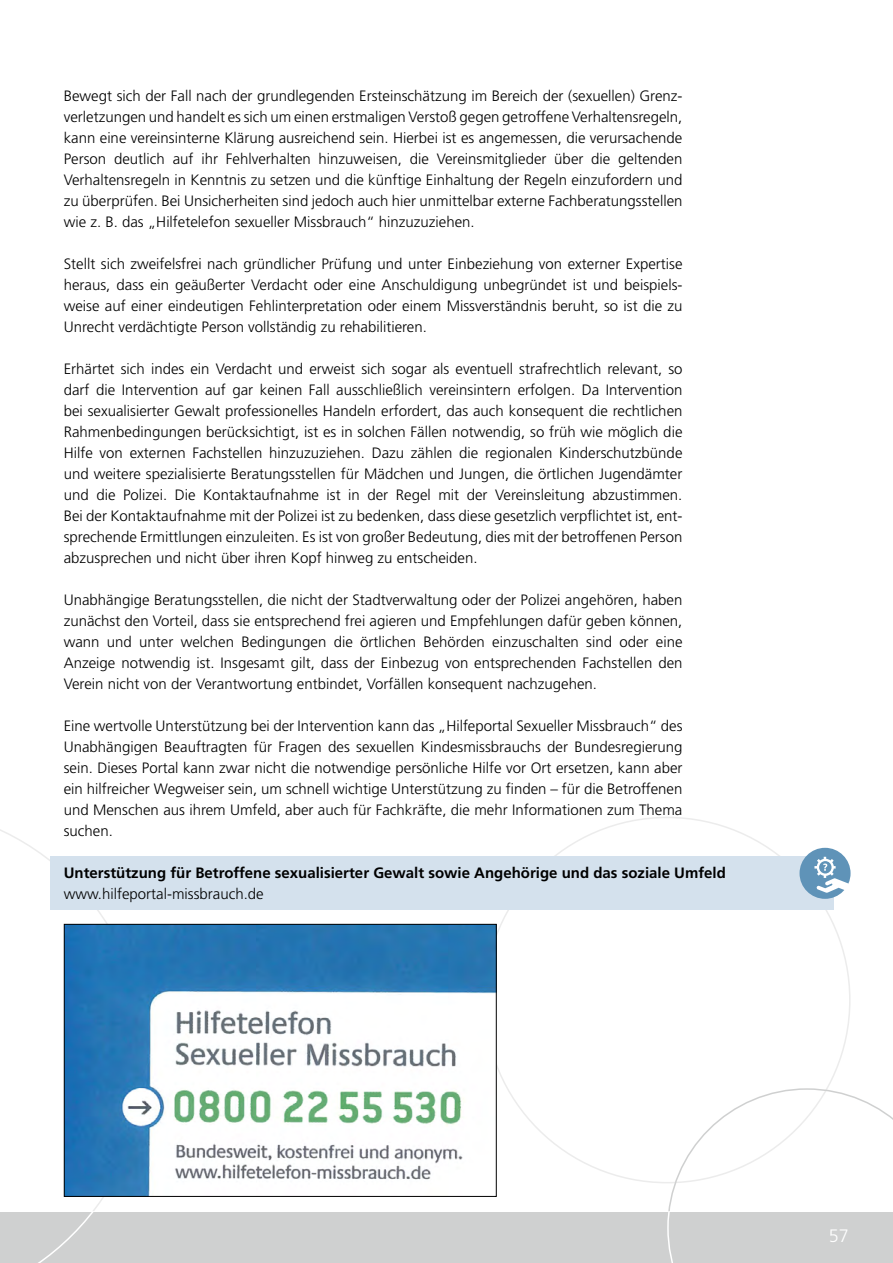
<style>
.page{position:relative;width:893px;height:1263px;background:#fff}
.page>*{position:absolute;margin:0;border:0;box-sizing:border-box;transform-origin:0 0}
.t1{font:300 18px "Frutiger";color:#fff}
.t2{font:300 15px/21px "Frutiger";color:#000;text-align:justify}
.t3{font:700 15px "Frutiger";color:#000}
</style>
<div class="page">
<svg style="left:0;top:829px;width:146px;height:382px"></svg>
<div style="left:0;top:1212px;width:893px;height:51px;background:#cfd0d0"></div>
<svg style="left:38px;top:1212px;width:55px;height:51px"></svg>
<svg style="left:667px;top:1088px;width:226px;height:175px"></svg>
<div style="left:50px;top:857px;width:783px;height:53px;background:#d4e1ed"></div>
<div style="left:799px;top:848px;width:51px;height:51px;background:#5f93b8;border-radius:50%"></div>
<svg style="left:814px;top:857px;width:35px;height:36px"></svg>
<img style="left:66px;top:926px;width:429px;height:269px">
<div style="left:64px;top:924px;width:433px;height:273px;border:1px solid #000"></div>
<p class="t2" style="left:64px;top:85px;width:620px">Bewegt sich der Fall nach der grundlegenden Ersteinschätzung im Bereich der (sexuellen) Grenz&shy;verletzungen und handelt es sich um einen erstmaligen Verstoß gegen getroffene Verhaltensregeln, kann eine vereinsinterne Klärung ausreichend sein. Hierbei ist es angemessen, die verursachende Person deutlich auf ihr Fehlverhalten hinzuweisen, die Vereinsmitglieder über die geltenden Verhaltensregeln in Kenntnis zu setzen und die künftige Einhaltung der Regeln einzufordern und zu überprüfen. Bei Unsicherheiten sind jedoch auch hier unmittelbar externe Fachberatungsstellen wie z. B. das „Hilfetelefon sexueller Missbrauch“ hinzuzuziehen.</p>
<p class="t2" style="left:64px;top:253px;width:620px">Stellt sich zweifelsfrei nach gründlicher Prüfung und unter Einbeziehung von externer Expertise heraus, dass ein geäußerter Verdacht oder eine Anschuldigung unbegründet ist und beispiels&shy;weise auf einer eindeutigen Fehlinterpretation oder einem Missverständnis beruht, so ist die zu Unrecht verdächtigte Person vollständig zu rehabilitieren.</p>
<p class="t2" style="left:64px;top:358px;width:620px">Erhärtet sich indes ein Verdacht und erweist sich sogar als eventuell strafrechtlich relevant, so darf die Intervention auf gar keinen Fall ausschließlich vereinsintern erfolgen. Da Intervention bei sexualisierter Gewalt professionelles Handeln erfordert, das auch konsequent die rechtlichen Rahmenbedingungen berücksichtigt, ist es in solchen Fällen notwendig, so früh wie möglich die Hilfe von externen Fachstellen hinzuzuziehen. Dazu zählen die regionalen Kinderschutzbünde und weitere spezialisierte Beratungsstellen für Mädchen und Jungen, die örtlichen Jugendämter und die Polizei. Die Kontaktaufnahme ist in der Regel mit der Vereinsleitung abzustimmen.<br>Bei der Kontaktaufnahme mit der Polizei ist zu bedenken, dass diese gesetzlich verpflichtet ist, ent&shy;sprechende Ermittlungen einzuleiten. Es ist von großer Bedeutung, dies mit der betroffenen Person abzusprechen und nicht über ihren Kopf hinweg zu entscheiden.</p>
<p class="t2" style="left:64px;top:589px;width:620px">Unabhängige Beratungsstellen, die nicht der Stadtverwaltung oder der Polizei angehören, haben zunächst den Vorteil, dass sie entsprechend frei agieren und Empfehlungen dafür geben können, wann und unter welchen Bedingungen die örtlichen Behörden einzuschalten sind oder eine Anzeige notwendig ist. Insgesamt gilt, dass der Einbezug von entsprechenden Fachstellen den Verein nicht von der Verantwortung entbindet, Vorfällen konsequent nachzugehen.</p>
<p class="t2" style="left:64px;top:715px;width:620px">Eine wertvolle Unterstützung bei der Intervention kann das „Hilfeportal Sexueller Missbrauch“ des Unabhängigen Beauftragten für Fragen des sexuellen Kindesmissbrauchs der Bundesregierung sein. Dieses Portal kann zwar nicht die notwendige persönliche Hilfe vor Ort ersetzen, kann aber ein hilfreicher Wegweiser sein, um schnell wichtige Unterstützung zu finden – für die Betroffenen und Menschen aus ihrem Umfeld, aber auch für Fachkräfte, die mehr Informationen zum Thema suchen.</p>
<p class="t3" style="left:64px;top:864px;width:664px">Unterstützung für Betroffene sexualisierter Gewalt sowie Angehörige und das soziale Umfeld</p>
<p class="t2" style="left:64px;top:883px;width:202px">www.hilfeportal-missbrauch.de</p>
<p class="t1" style="left:829px;top:1226px;width:22px">57</p>
</div>
